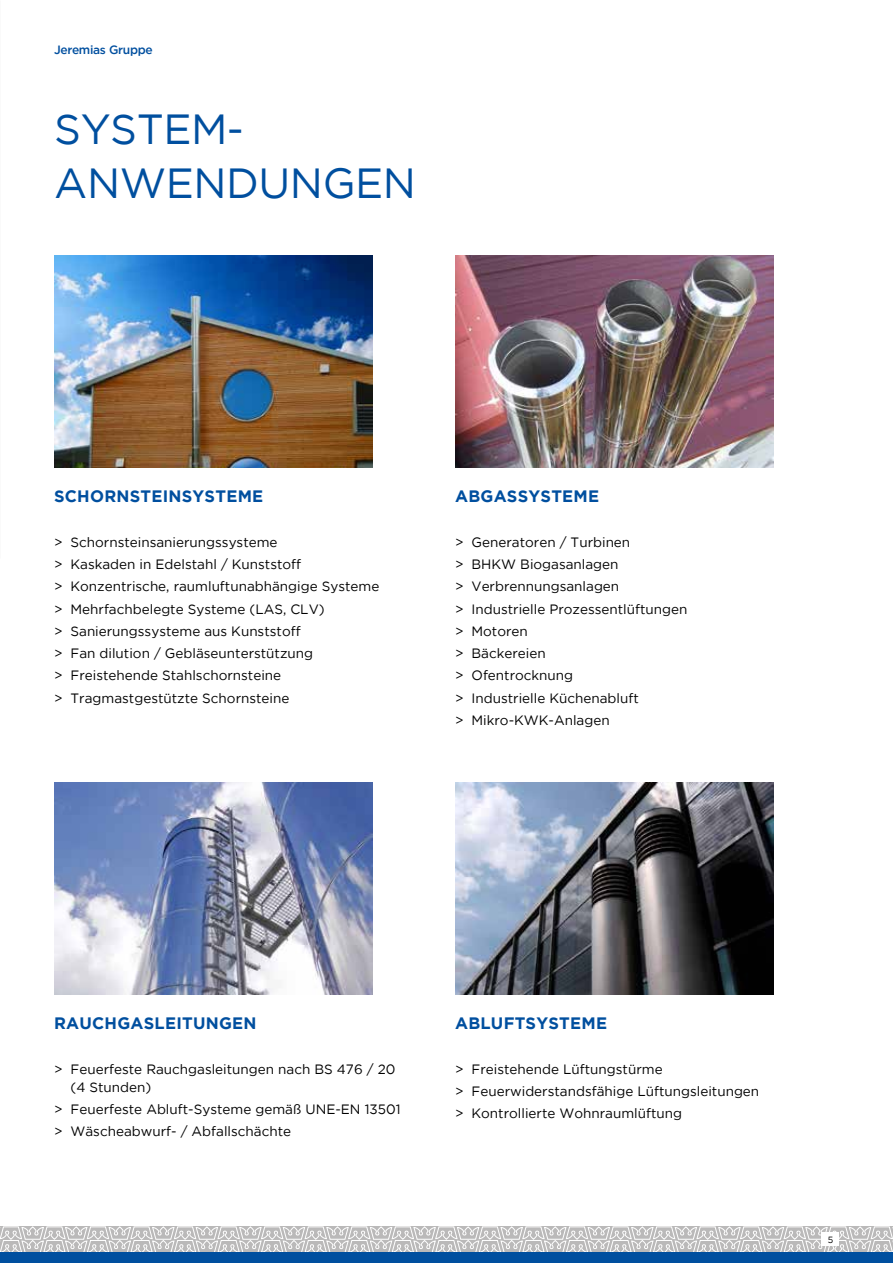
<style>
.page{position:relative;width:893px;height:1263px;background:#fff}
.page>*{position:absolute;margin:0;border:0;box-sizing:border-box;transform-origin:0 0}
.t1{font:42px/54px "Gotham";letter-spacing:-.01em;color:#004f9f}
.t2{font:700 16.5px "Gotham";letter-spacing:.015em;color:#004f9f}
.t3{font:13.5px/22.2px "Gotham";color:#000}
.t4{font:500 12px "Gotham";letter-spacing:-.025em;color:#004f9f}
.t5{font:9px "Gotham";color:#000}
</style>
<div class="page">
<svg style="left:0;top:1226px;width:893px;height:26px;background:#cdcccc"></svg>
<div style="left:0;top:1252px;width:893px;height:11px;background:#004f9f"></div>
<div style="left:822px;top:1233px;width:17px;height:13px;background:#fff"></div>
<img style="left:54px;top:782px;width:319px;height:213px">
<img style="left:54px;top:255px;width:319px;height:213px">
<img style="left:455px;top:255px;width:319px;height:213px">
<img style="left:455px;top:782px;width:319px;height:213px">
<p class="t4" style="left:54px;top:42px;width:100px">Jeremias Gruppe</p>
<h1 class="t1" style="left:54px;top:101px;width:363px">SYSTEM-<br>ANWENDUNGEN</h1>
<p class="t2" style="left:54px;top:485px;width:211px">SCHORNSTEINSYSTEME</p>
<p class="t3" style="left:54px;top:531px;width:327px">&gt; Schornsteinsanierungssysteme<br>&gt; Kaskaden in Edelstahl / Kunststoff<br>&gt; Konzentrische, raumluftunabhängige Systeme &gt; Mehrfachbelegte Systeme (LAS, CLV)<br>&gt; Sanierungssysteme aus Kunststoff<br>&gt; Fan dilution / Gebläseunterstützung<br>&gt; Freistehende Stahlschornsteine<br>&gt; Tragmastgestützte Schornsteine</p>
<p class="t2" style="left:455px;top:485px;width:146px">ABGASSYSTEME</p>
<p class="t3" style="left:455px;top:531px;width:234px">&gt; Generatoren / Turbinen<br>&gt; BHKW Biogasanlagen<br>&gt; Verbrennungsanlagen<br>&gt; Industrielle Prozessentlüftungen &gt; Motoren<br>&gt; Bäckereien<br>&gt; Ofentrocknung<br>&gt; Industrielle Küchenabluft<br>&gt; Mikro-KWK-Anlagen</p>
<p class="t2" style="left:54px;top:1012px;width:204px">RAUCHGASLEITUNGEN</p>
<p class="t3" style="left:71px;top:1060px;width:326px;line-height:18px;text-indent:-17px">&gt; Feuerfeste Rauchgasleitungen nach BS 476 / 20 (4 Stunden)</p>
<p class="t3" style="left:54px;top:1098px;width:348px">&gt; Feuerfeste Abluft-Systeme gemäß UNE-EN 13501 &gt; Wäscheabwurf- / Abfallschächte</p>
<p class="t2" style="left:455px;top:1012px;width:153px">ABLUFTSYSTEME</p>
<p class="t3" style="left:455px;top:1058px;width:306px">&gt; Freistehende Lüftungstürme<br>&gt; Feuerwiderstandsfähige Lüftungsleitungen &gt; Kontrollierte Wohnraumlüftung</p>
<p class="t5" style="left:828px;top:1234px;width:7px">5</p>
</div>
